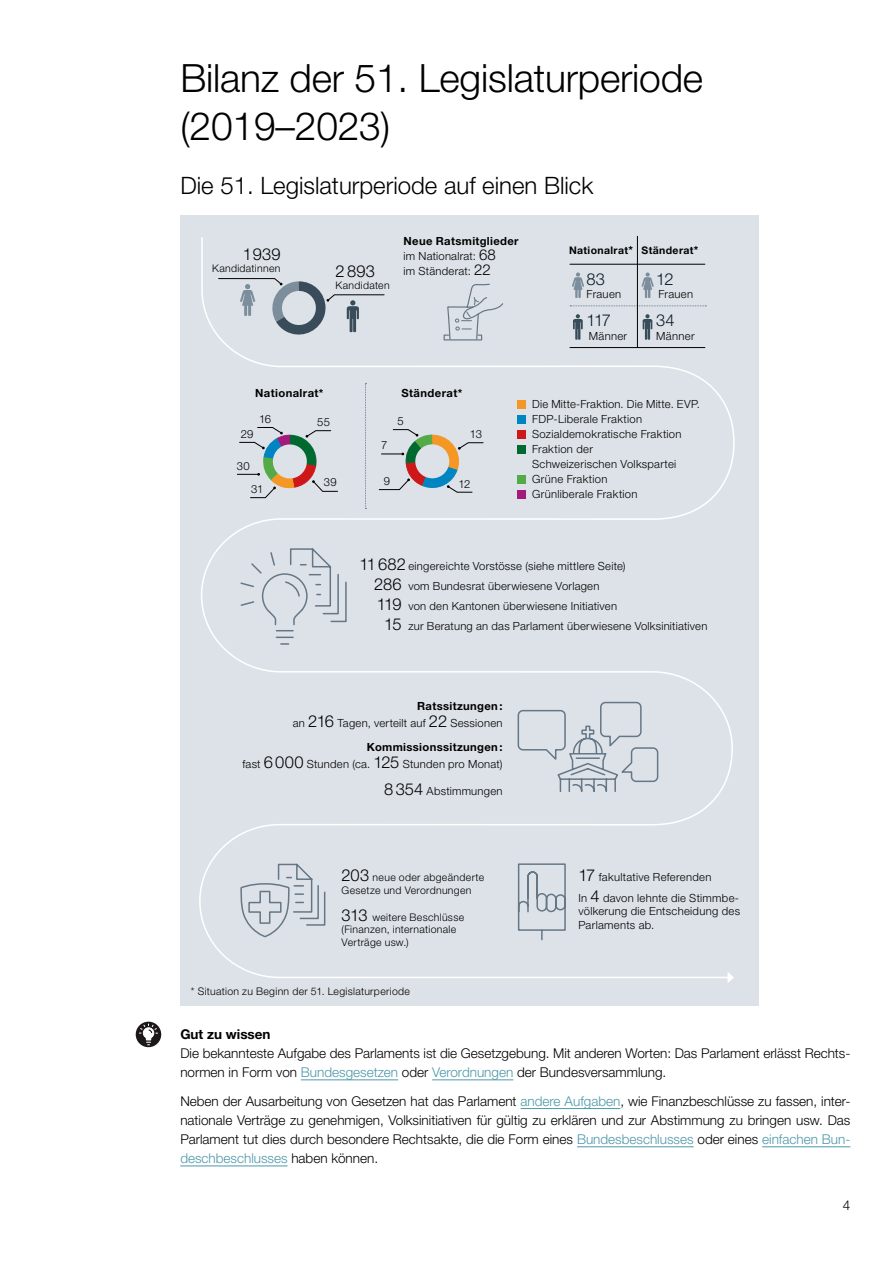
<style>
.page{position:relative;width:893px;height:1263px;background:#fff}
.page>*{position:absolute;margin:0;border:0;box-sizing:border-box;transform-origin:0 0}
.t1{font:300 39px/48px "Helvetica Neue LT Std";letter-spacing:-.005em;color:#000}
.t2{font:300 24px "Helvetica Neue LT Std";color:#000}
.t3{font:300 16.5px "Helvetica Neue LT Std";letter-spacing:-.065em;color:#0b1b24}
.t4{font:300 16.5px "Helvetica Neue LT Std";letter-spacing:.01em;color:#000}
.t5{font:300 13.5px/19.2px "Helvetica Neue LT Std";color:#000}
.t6{font:700 13.5px "Helvetica Neue LT Std";color:#000}
.t7{font:300 11.25px/15px "Helvetica Neue LT Std";letter-spacing:.025em;color:#000}
.t8{font:700 11.25px "Helvetica Neue LT Std";letter-spacing:.035em;color:#000}
.t9{font:300 10.5px/12.6px "Helvetica Neue LT Std";letter-spacing:.03em;color:#000}
.t10{font:700 10.5px "Helvetica Neue LT Std";letter-spacing:.035em;color:#000}
.s1{font-weight:700}
.s2{font-size:15px}
.s3{font-size:11.25px}
.s4{font-size:16.5px}
.s5{color:#4d98a9}
</style>
<div class="page">
<hr style="left:301px;top:1079px;width:97px;height:1px;background:#4d98a9">
<hr style="left:432px;top:1079px;width:81px;height:1px;background:#4d98a9">
<hr style="left:521px;top:1108px;width:99px;height:1px;background:#4d98a9">
<hr style="left:577px;top:1146px;width:117px;height:1px;background:#4d98a9">
<hr style="left:762px;top:1146px;width:88px;height:1px;background:#4d98a9">
<hr style="left:180px;top:1165px;width:108px;height:1px;background:#4d98a9">
<div style="left:136px;top:1022px;width:25px;height:25px;background:#1d171a;border-radius:50%"></div>
<svg style="left:138px;top:1023px;width:21px;height:22px"></svg>
<div style="left:180px;top:215px;width:578px;height:790px;background:#dde2e8"></div>
<svg style="left:199px;top:236px;width:536px;height:743px"></svg>
<svg style="left:728px;top:971px;width:6px;height:12px"></svg>
<svg style="left:218px;top:278px;width:167px;height:61px"></svg>
<div style="left:517px;top:400px;width:8px;height:8px;background:#f49725"></div>
<div style="left:517px;top:415px;width:8px;height:8px;background:#0085c3"></div>
<div style="left:517px;top:430px;width:8px;height:8px;background:#cd1719"></div>
<div style="left:517px;top:445px;width:8px;height:8px;background:#006930"></div>
<div style="left:517px;top:475px;width:8px;height:8px;background:#53aa47"></div>
<div style="left:517px;top:490px;width:8px;height:8px;background:#a21a7a"></div>
<svg style="left:365px;top:383px;width:2px;height:126px"></svg>
<svg style="left:573px;top:314px;width:10px;height:26px"></svg>
<svg style="left:572px;top:272px;width:12px;height:26px"></svg>
<svg style="left:570px;top:305px;width:136px;height:1px"></svg>
<hr style="left:570px;top:264px;width:135px;height:1px;background:#000">
<hr style="left:570px;top:347px;width:135px;height:1px;background:#000">
<hr style="left:637px;top:236px;width:1px;height:111px;background:#000">
<svg style="left:643px;top:314px;width:9px;height:26px"></svg>
<svg style="left:641px;top:272px;width:13px;height:26px"></svg>
<svg style="left:443px;top:283px;width:61px;height:58px"></svg>
<svg style="left:379px;top:429px;width:105px;height:110px"></svg>
<svg style="left:517px;top:701px;width:142px;height:92px"></svg>
<svg style="left:240px;top:862px;width:86px;height:76px"></svg>
<svg style="left:517px;top:863px;width:50px;height:78px"></svg>
<svg style="left:237px;top:427px;width:110px;height:218px"></svg>
<h1 class="t1" style="left:180px;top:53px;width:524px">Bilanz der 51. Legislaturperiode (2019–2023)</h1>
<h2 class="t2" style="left:180px;top:170px;width:415px">Die 51. Legislaturperiode auf einen Blick</h2>
<h3 class="t4" style="left:243px;top:244px;width:39px">1939</h3>
<p class="t9" style="left:212px;top:262px;width:70px">Kandidatinnen</p>
<h3 class="t4" style="left:336px;top:261px;width:41px">2 893</h3>
<p class="t9" style="left:336px;top:279px;width:56px">Kandidaten</p>
<p class="t7" style="left:404px;top:233px;width:117px"><span class="s1">Neue Ratsmitglieder </span>im Nationalrat: <span class="s2">68<br></span>im Ständerat: <span class="s2">22</span></p>
<p class="t10" style="left:569px;top:244px;width:131px">Nationalrat<span class="s3">*</span> Ständerat<span class="s3">*</span></p>
<h3 class="t3" style="left:656px;top:269px;width:19px">12</h3>
<p class="t7" style="left:658px;top:287px;width:36px">Frauen</p>
<h3 class="t3" style="left:656px;top:310px;width:20px">34</h3>
<p class="t7" style="left:656px;top:328px;width:40px">Männer</p>
<h3 class="t3" style="left:587px;top:269px;width:20px">83</h3>
<p class="t7" style="left:587px;top:287px;width:36px">Frauen</p>
<h3 class="t3" style="left:587px;top:310px;width:26px">117</h3>
<p class="t7" style="left:589px;top:328px;width:40px">Männer</p>
<p class="t8" style="left:255px;top:386px;width:70px">Nationalrat*</p>
<p class="t8" style="left:401px;top:386px;width:62px">Ständerat*</p>
<p class="t7" style="left:259px;top:411px;width:14px">16</p>
<p class="t7" style="left:317px;top:414px;width:14px">55</p>
<p class="t7" style="left:398px;top:413px;width:8px">5</p>
<p class="t7" style="left:241px;top:426px;width:14px">29</p>
<p class="t7" style="left:470px;top:426px;width:14px">13</p>
<p class="t7" style="left:237px;top:458px;width:14px">30</p>
<p class="t7" style="left:251px;top:481px;width:14px">31</p>
<p class="t7" style="left:324px;top:475px;width:14px">39</p>
<p class="t7" style="left:381px;top:438px;width:8px">7</p>
<p class="t7" style="left:384px;top:473px;width:8px">9</p>
<p class="t7" style="left:459px;top:476px;width:13px">12</p>
<p class="t7" style="left:532px;top:397px;width:169px">Die Mitte-Fraktion. Die Mitte. EVP.<br>FDP-Liberale Fraktion<br>Sozialdemokratische Fraktion<br>Fraktion der<br>Schweizerischen Volkspartei<br>Grüne Fraktion<br>Grünliberale Fraktion</p>
<p class="t7" style="left:360px;top:558px;width:268px"><span class="s4">11682</span> eingereichte Vorstösse (siehe mittlere Seite)</p>
<p class="t7" style="left:374px;top:578px;width:227px"><span class="s4">286</span> vom Bundesrat überwiesene Vorlagen</p>
<p class="t7" style="left:377px;top:598px;width:242px"><span class="s4">119</span> von den Kantonen überwiesene Initiativen</p>
<p class="t7" style="left:384px;top:618px;width:325px"><span class="s4">15</span> zur Beratung an das Parlament überwiesene Volksinitiativen</p>
<p class="t7" style="left:293px;top:697px;width:211px;line-height:16.5px;text-align:right"><span class="s1">Ratssitzungen:<br></span>an <span class="s4">216</span> Tagen, verteilt auf <span class="s4">22</span> Sessionen</p>
<p class="t7" style="left:242px;top:739px;width:262px;line-height:16.5px;text-align:right"><span class="s1">Kommissionssitzungen:<br></span>fast <span class="s4">6000</span> Stunden (ca. <span class="s4">125</span> Stunden pro Monat)</p>
<p class="t7" style="left:384px;top:783px;width:120px"><span class="s4">8354</span> Abstimmungen</p>
<p class="t9" style="left:342px;top:871px;width:144px"><span class="s4">203</span> neue oder abgeänderte<br>Gesetze und Verordnungen</p>
<p class="t9" style="left:342px;top:910px;width:124px"><span class="s4">313</span> weitere Beschlüsse (Finanzen, internationale<br>Verträge usw.)</p>
<p class="t9" style="left:191px;top:985px;width:221px">* Situation zu Beginn der 51. Legislaturperiode</p>
<p class="t7" style="left:578px;top:866px;width:162px;line-height:21px"><span class="s4">17</span> fakultative Referenden<br>In <span class="s4">4</span> davon lehnte die Stimmbe-</p>
<p class="t7" style="left:578px;top:904px;width:163px;line-height:13.5px">völkerung die Entscheidung des<br>Parlaments ab.</p>
<p class="t6" style="left:180px;top:1025px;width:92px">Gut zu wissen</p>
<p class="t5" style="left:180px;top:1043px;width:671px">Die bekannteste Aufgabe des Parlaments ist die Gesetzgebung. Mit anderen Worten: Das Parlament erlässt Rechts&shy;normen in Form von <span class="s5">Bundesgesetzen</span> oder <span class="s5">Verordnungen</span> der Bundesversammlung.</p>
<p class="t5" style="left:180px;top:1091px;width:672px;text-align:justify">Neben der Ausarbeitung von Gesetzen hat das Parlament <span class="s5">andere Aufgaben</span>, wie Finanzbeschlüsse zu fassen, inter&shy;nationale Verträge zu genehmigen, Volksinitiativen für gültig zu erklären und zur Abstimmung zu bringen usw. Das Parlament tut dies durch besondere Rechtsakte, die die Form eines <span class="s5">Bundesbeschlusses</span> oder eines <span class="s5">einfachen Bun&shy;deschbeschlusses</span> haben können.</p>
<p class="t5" style="left:843px;top:1195px;width:9px">4</p>
</div>
